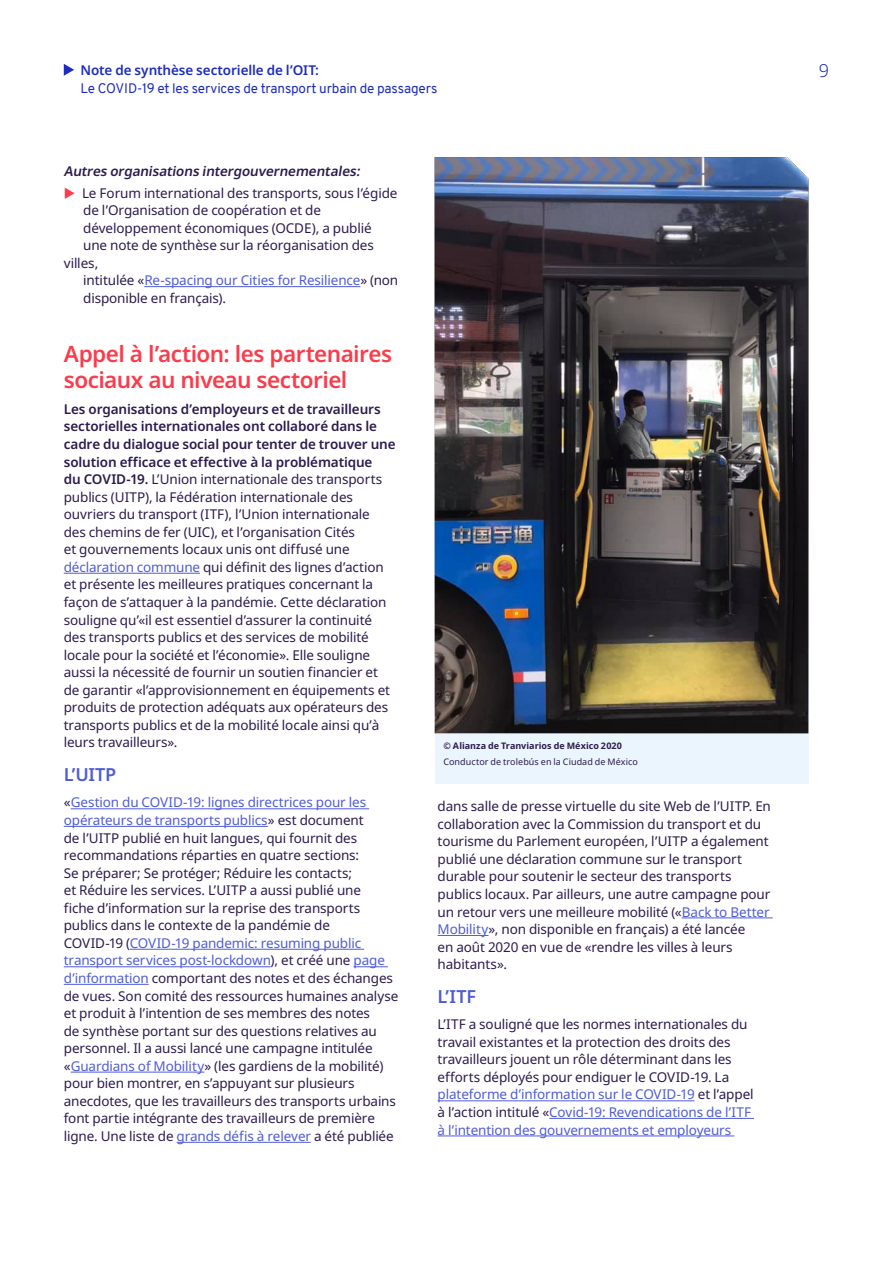
<style>
.page{position:relative;width:893px;height:1263px;background:#fff}
.page>*{position:absolute;margin:0;border:0;box-sizing:border-box;transform-origin:0 0}
.Briefing_A4_-_Body{font:600 22.5px/25.5px "Noto Sans";letter-spacing:-.025em;color:#fa3c4b}
.Briefing_A4_-_Body-2{font:600 18px "Noto Sans";letter-spacing:-.015em;color:#4f5cd6}
.t1{font:300 18px "Noto Sans";color:#1e2dbe}
.Briefing_A4_-_Body-3{font:13.5px/17.5px "Noto Sans";letter-spacing:-.01em;color:#2c1b4d}
.Briefing_A4_-_Subhea{font:13.5px/18px "Overpass";letter-spacing:-.01em;color:#1e2dbe}
.t2{font:13.5px "Noto Sans";letter-spacing:-.01em;color:#4f5cd6}
.Briefing_A4_-_Bullet{font:italic 600 13.5px "Noto Sans";color:#2c1b4d}
.Briefing_A4_-_Body-4{font:9px "Noto Sans";letter-spacing:.005em;color:#2c1b4d}
.Briefing_A4_-_Body-5{font:700 9px "Noto Sans";letter-spacing:.005em;color:#2c1b4d}
.s1{font-family:"Noto Sans";font-weight:600}
.s2{color:#2c1b4d}
.s3{font-weight:600}
.s4{color:#4f5cd6}
</style>
<div class="page">
<hr style="left:144px;top:286px;width:216px;height:1px;background:#4f5cd6">
<hr style="left:64px;top:573px;width:136px;height:1px;background:#4f5cd6">
<hr style="left:71px;top:808px;width:298px;height:1px;background:#4f5cd6">
<hr style="left:64px;top:826px;width:204px;height:1px;background:#4f5cd6">
<hr style="left:130px;top:949px;width:234px;height:1px;background:#4f5cd6">
<hr style="left:64px;top:966px;width:207px;height:1px;background:#4f5cd6">
<hr style="left:353px;top:966px;width:35px;height:1px;background:#4f5cd6">
<hr style="left:64px;top:984px;width:85px;height:1px;background:#4f5cd6">
<hr style="left:71px;top:1072px;width:133px;height:1px;background:#4f5cd6">
<hr style="left:177px;top:1142px;width:134px;height:1px;background:#4f5cd6">
<hr style="left:682px;top:917px;width:91px;height:1px;background:#4f5cd6">
<hr style="left:438px;top:935px;width:50px;height:1px;background:#4f5cd6">
<hr style="left:438px;top:1100px;width:256px;height:1px;background:#4f5cd6">
<hr style="left:549px;top:1118px;width:205px;height:1px;background:#4f5cd6">
<hr style="left:438px;top:1135px;width:296px;height:1px;background:#4f5cd6">
<div style="left:435px;top:734px;width:374px;height:50px;background:#ebf5fd"></div>
<img style="left:435px;top:157px;width:373px;height:576px">
<svg style="left:64px;top:64px;width:10px;height:12px"></svg>
<p class="Briefing_A4_-_Subhea" style="left:80px;top:61px;width:358px"><span class="s1">Note de synthèse sectorielle de l’OIT:<br></span>Le COVID-19 et les services de transport urbain de passagers</p>
<p class="Briefing_A4_-_Bullet" style="left:64px;top:161px;width:301px">Autres organisations intergouvernementales:</p>
<p class="Briefing_A4_-_Body-3" style="left:82px;top:184px;width:317px">Le Forum international des transports, sous l’égide</p>
<p class="Briefing_A4_-_Body-3" style="left:83px;top:202px;width:239px">de l’Organisation de coopération et de</p>
<p class="Briefing_A4_-_Body-3" style="left:83px;top:219px;width:290px">développement économiques (OCDE), a publié</p>
<p class="Briefing_A4_-_Body-3" style="left:83px;top:237px;width:292px">une note de synthèse sur la réorganisation des</p>
<p class="Briefing_A4_-_Body-3" style="left:64px;top:254px;width:36px">villes,</p>
<p class="t2" style="left:83px;top:271px;width:317px"><span class="s2">intitulée «</span>Re-spacing our Cities for Resilience<span class="s2">» (non</span></p>
<p class="Briefing_A4_-_Body-3" style="left:83px;top:289px;width:144px">disponible en français).</p>
<p class="Briefing_A4_-_Body" style="left:64px;top:342px;width:330px">Appel à l’action: les partenaires sociaux au niveau sectoriel</p>
<p class="Briefing_A4_-_Body-3" style="left:64px;top:401px;width:333px"><span class="s3">Les organisations d’employeurs et de travailleurs sectorielles internationales ont collaboré dans le cadre du dialogue social pour tenter de trouver une solution efficace et effective à la problématique<br>du COVID-19.</span> L’Union internationale des transports publics (UITP), la Fédération internationale des ouvriers du transport (ITF), l’Union internationale<br>des chemins de fer (UIC), et l’organisation Cités<br>et gouvernements locaux unis ont diffusé une <span class="s4">déclaration commune</span> qui définit des lignes d’action et présente les meilleures pratiques concernant la façon de s’attaquer à la pandémie. Cette déclaration souligne qu’«il est essentiel d’assurer la continuité des transports publics et des services de mobilité locale pour la société et l’économie». Elle souligne aussi la nécessité de fournir un soutien financier et de garantir «l’approvisionnement en équipements et produits de protection adéquats aux opérateurs des transports publics et de la mobilité locale ainsi qu’à leurs travailleurs».</p>
<p class="Briefing_A4_-_Body-2" style="left:64px;top:762px;width:54px">L’UITP</p>
<p class="Briefing_A4_-_Body-3" style="left:64px;top:794px;width:336px">«<span class="s4">Gestion du COVID-19: lignes directrices pour les opérateurs de transports publics</span>» est document<br>de l’UITP publié en huit langues, qui fournit des recommandations réparties en quatre sections:<br>Se préparer; Se protéger; Réduire les contacts;<br>et Réduire les services. L’UITP a aussi publié une<br>fiche d’information sur la reprise des transports publics dans le contexte de la pandémie de<br>COVID-19 (<span class="s4">COVID-19 pandemic: resuming public transport services post-lockdown</span>), et créé une <span class="s4">page d’information</span> comportant des notes et des échanges de vues. Son comité des ressources humaines analyse et produit à l’intention de ses membres des notes<br>de synthèse portant sur des questions relatives au personnel. Il a aussi lancé une campagne intitulée «<span class="s4">Guardians of Mobility</span>» (les gardiens de la mobilité) pour bien montrer, en s’appuyant sur plusieurs anecdotes, que les travailleurs des transports urbains font partie intégrante des travailleurs de première ligne. Une liste de <span class="s4">grands défis à relever</span> a été publiée</p>
<p class="Briefing_A4_-_Body-3" style="left:438px;top:798px;width:335px">dans salle de presse virtuelle du site Web de l’UITP. En collaboration avec la Commission du transport et du tourisme du Parlement européen, l’UITP a également publié une déclaration commune sur le transport durable pour soutenir le secteur des transports publics locaux. Par ailleurs, une autre campagne pour un retour vers une meilleure mobilité («<span class="s4">Back to Better Mobility</span>», non disponible en français) a été lancée<br>en août 2020 en vue de «rendre les villes à leurs habitants».</p>
<p class="Briefing_A4_-_Body-5" style="left:443px;top:739px;width:180px">© Alianza de Tranviarios de México 2020</p>
<p class="Briefing_A4_-_Body-4" style="left:443px;top:756px;width:196px">Conductor de trolebús en la Ciudad de México</p>
<p class="Briefing_A4_-_Body-2" style="left:438px;top:984px;width:40px">L’ITF</p>
<p class="Briefing_A4_-_Body-3" style="left:438px;top:1016px;width:317px">L’ITF a souligné que les normes internationales du travail existantes et la protection des droits des travailleurs jouent un rôle déterminant dans les efforts déployés pour endiguer le COVID-19. La <span class="s4">plateforme d’information sur le COVID-19</span> et l’appel à l’action intitulé «<span class="s4">Covid-19: Revendications de l’ITF à l’intention des gouvernements et employeurs</span></p>
<h2 class="t1" style="left:819px;top:57px;width:12px">9</h2>
</div>
